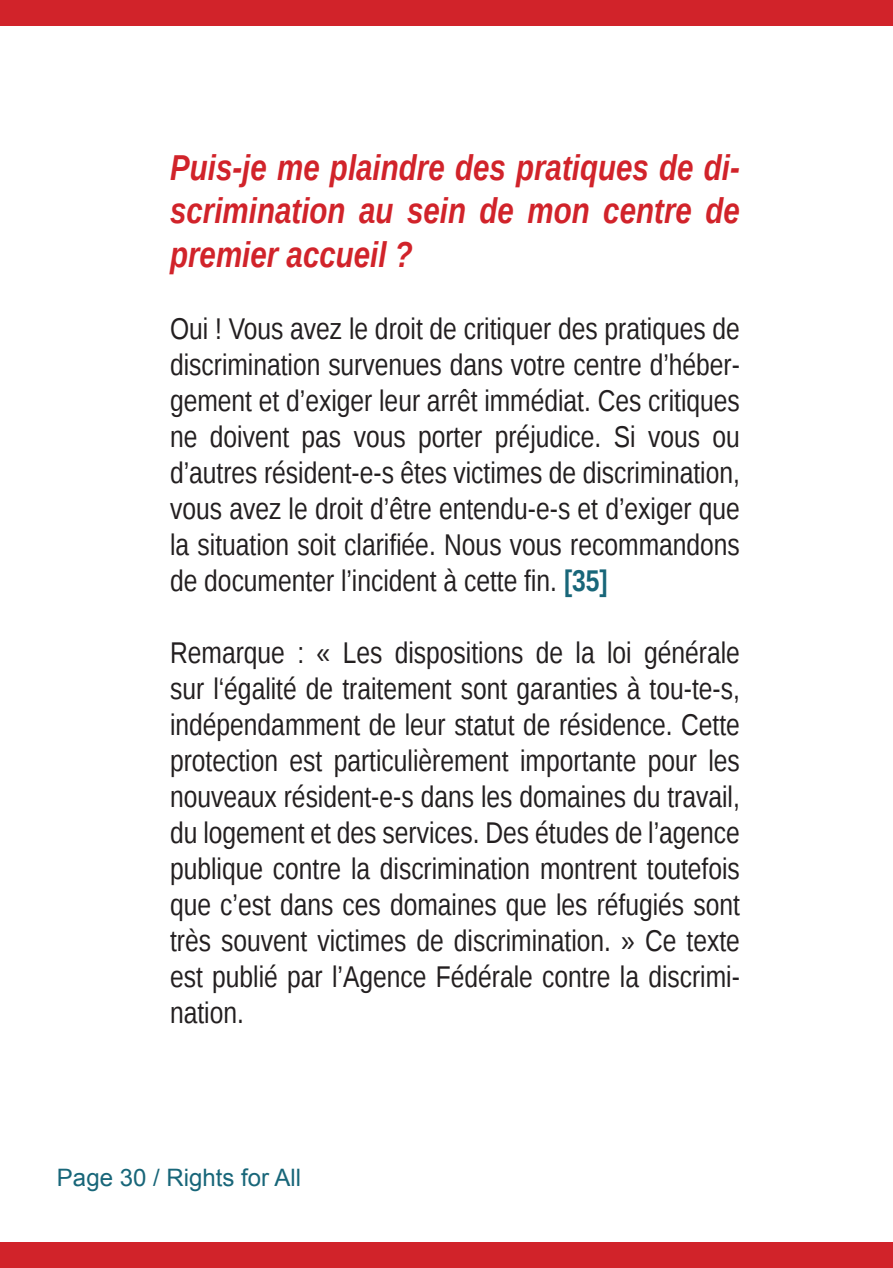
<style>
.page{position:relative;width:893px;height:1268px;background:#fff}
.page>*{position:absolute;margin:0;border:0;box-sizing:border-box;transform-origin:0 0}
.t1{font:italic 700 36px/43.2px "Liberation Sans Narrow";color:#d1232a;text-align:justify}
.t2{font:30px/36px "Liberation Sans Narrow";color:#231f20;text-align:justify}
.t3{font:24px "Arial";color:#186679}
.s1{font-weight:700;color:#186679}
</style>
<div class="page">
<div style="left:0;top:1242px;width:893px;height:25px;background:#d1232a"></div>
<div style="left:0;top:0;width:893px;height:26px;background:#d1232a"></div>
<p class="t1" style="left:170px;top:145px;width:571px">Puis-je me plaindre des pratiques de di&shy;scrimination au sein de mon centre de premier accueil ?</p>
<p class="t2" style="left:170px;top:311px;width:571px">Oui ! Vous avez le droit de critiquer des pratiques de discrimination survenues dans votre centre d’héber&shy;gement et d’exiger leur arrêt immédiat. Ces critiques ne doivent pas vous porter préjudice. Si vous ou d’autres résident-e-s êtes victimes de discrimination, vous avez le droit d’être entendu-e-s et d’exiger que la situation soit clarifiée. Nous vous recommandons de documenter l’incident à cette fin. <span class="s1">[35]</span></p>
<p class="t2" style="left:170px;top:635px;width:571px">Remarque : « Les dispositions de la loi générale sur l‘égalité de traitement sont garanties à tou-te-s, indépendamment de leur statut de résidence. Cette protection est particulièrement importante pour les nouveaux résident-e-s dans les domaines du travail, du logement et des services. Des études de l’agence publique contre la discrimination montrent toutefois que c’est dans ces domaines que les réfugiés sont très souvent victimes de discrimination. » Ce texte est publié par l’Agence Fédérale contre la discrimi&shy;nation.</p>
<p class="t3" style="left:57px;top:1167px;width:246px">Page 30 / Rights for All</p>
</div>
